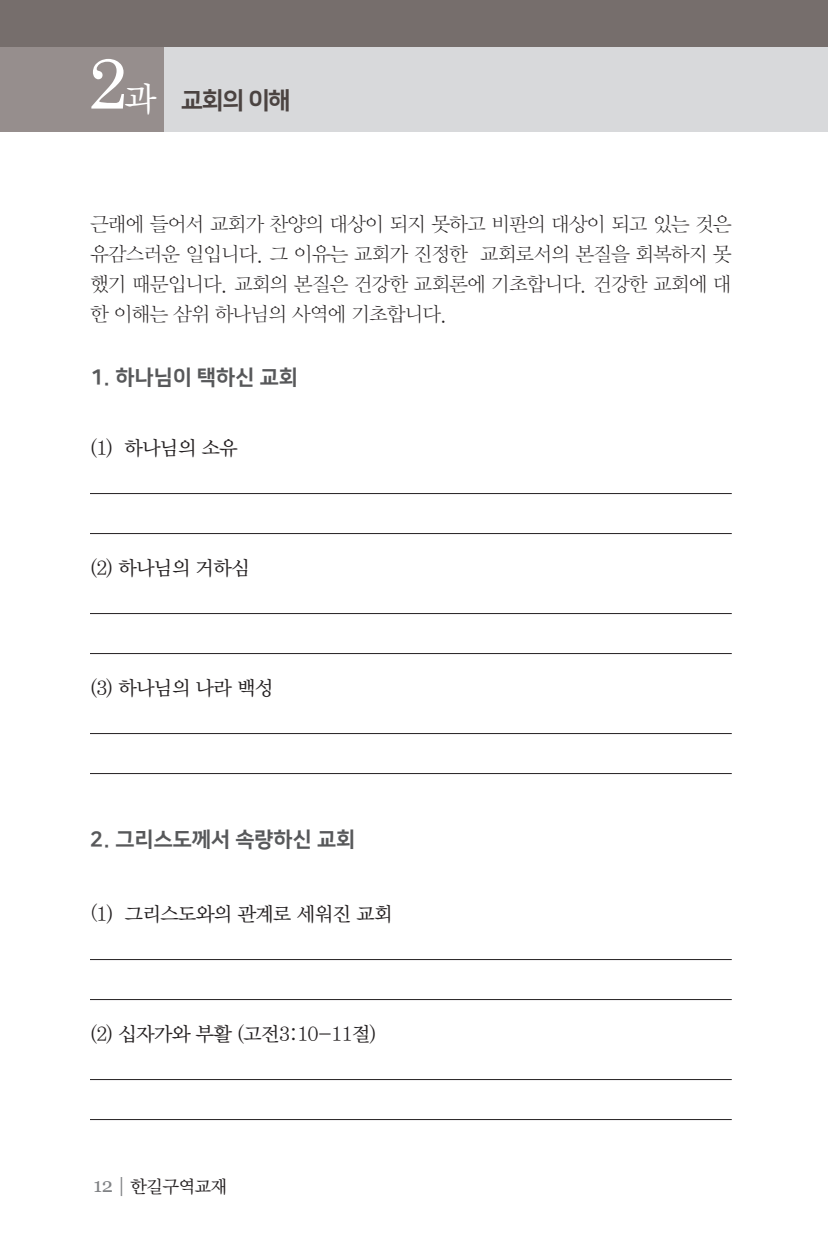
<style>
.page{position:relative;width:828px;height:1260px;background:#fff}
.page>*{position:absolute;margin:0;border:0;box-sizing:border-box;transform-origin:0 0}
.t1{font:24px "Nanum Square EB";color:#4b4341}
.t2{font:21px "Nanum Square EB";color:#57585a}
.t3{font:20px/30px "YDIY Mj O310";letter-spacing:-.05em;color:#231f20;text-align:justify}
.t4{font:20px "YDIY Mj O330";letter-spacing:-.05em;color:#231f20}
.t5{font:18px "YDIY Mj O330";letter-spacing:-.05em;color:#231f20}
.s1{font-family:"Century";font-size:72px;color:#fff}
.s2{font-family:"YDIY Mj O330";font-size:34px;color:#fff}
.s3{font-family:"Nanum Myeongjo"}
.s4{font-family:"Georgia";font-size:20px;color:#808285}
</style>
<div class="page">
<div style="left:0;top:10px;width:828px;height:122px;background:#d8d9db"></div>
<div style="left:0;top:10px;width:163px;height:122px;background:#968e8d"></div>
<div style="left:0;top:0;width:828px;height:47px;background:#766e6c"></div>
<hr style="left:90px;top:493px;width:642px;height:1px;background:#231f20">
<hr style="left:90px;top:533px;width:642px;height:1px;background:#231f20">
<hr style="left:90px;top:613px;width:642px;height:1px;background:#231f20">
<hr style="left:90px;top:653px;width:642px;height:1px;background:#231f20">
<hr style="left:90px;top:733px;width:642px;height:1px;background:#231f20">
<hr style="left:90px;top:773px;width:642px;height:1px;background:#231f20">
<hr style="left:90px;top:959px;width:642px;height:1px;background:#231f20">
<hr style="left:90px;top:999px;width:642px;height:1px;background:#231f20">
<hr style="left:90px;top:1079px;width:642px;height:1px;background:#231f20">
<hr style="left:90px;top:1119px;width:642px;height:1px;background:#231f20">
<p class="t1" style="left:88px;top:87px;width:204px"><span class="s1">2</span><span class="s2">과</span> 교회의 이해</p>
<p class="t3" style="left:90px;top:210px;width:643px">근래에 들어서 교회가 찬양의 대상이 되지 못하고 비판의 대상이 되고 있는 것은 유감스러운 일입니다. 그 이유는 교회가 진정한 교회로서의 본질을 회복하지 못 했기 때문입니다. 교회의 본질은 건강한 교회론에 기초합니다. 건강한 교회에 대 한 이해는 삼위 하나님의 사역에 기초합니다.</p>
<p class="t2" style="left:90px;top:366px;width:209px">1. 하나님이 택하신 교회</p>
<p class="t4" style="left:90px;top:438px;width:150px">(1) 하나님의 소유</p>
<p class="t4" style="left:90px;top:558px;width:161px">(2) 하나님의 거하심</p>
<p class="t4" style="left:90px;top:678px;width:185px">(3) 하나님의 나라 백성</p>
<p class="t2" style="left:90px;top:828px;width:267px">2. 그리스도께서 속량하신 교회</p>
<p class="t4" style="left:90px;top:904px;width:304px"><span class="s3">(</span>1) 그리스도와의 관계로 세워진 교회</p>
<p class="t4" style="left:90px;top:1024px;width:288px">(2) 십자가와 부활 (고전3:10-11절)</p>
<p class="t5" style="left:93px;top:1178px;width:135px"><span class="s4">12 |</span> 한길구역교재</p>
</div>
